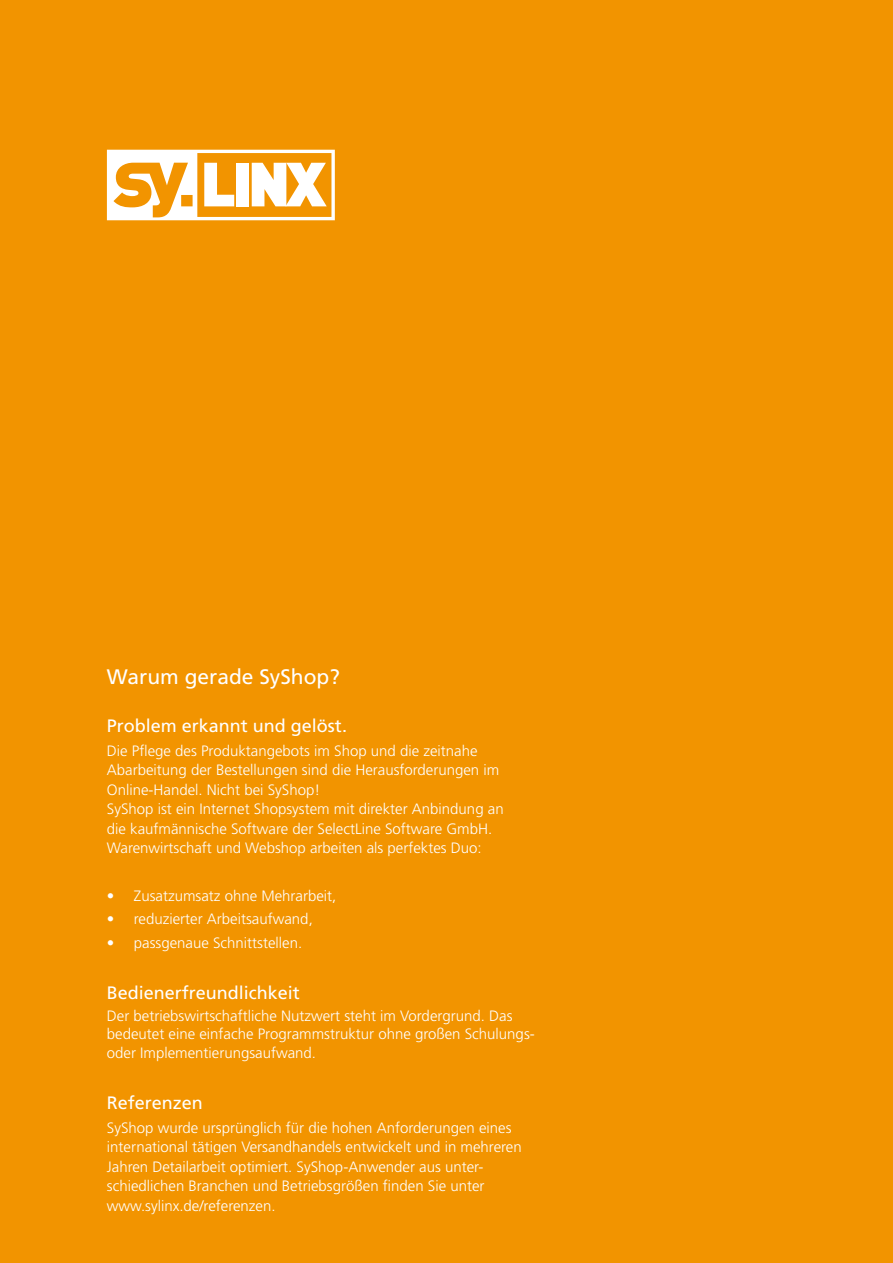
<style>
.page{position:relative;width:893px;height:1263px;background:#f29400}
.page>*{position:absolute;margin:0;border:0;box-sizing:border-box;transform-origin:0 0}
.t1{font:21px "Frutiger";color:#fff}
.t2{font:18px "Frutiger";color:#fff}
.t3{font:300 15px/19.5px "Frutiger";color:#fff}
</style>
<div class="page">
<svg style="left:107px;top:150px;width:228px;height:70px"></svg>
<h1 class="t1" style="left:107px;top:664px;width:234px">Warum gerade SyShop?</h1>
<p class="t2" style="left:107px;top:715px;width:242px">Problem erkannt und gelöst.</p>
<p class="t3" style="left:107px;top:741px;width:398px">Die Pflege des Produktangebots im Shop und die zeitnahe Abarbeitung der Bestellungen sind die Herausforderungen im Online-Handel. Nicht bei SyShop!<br>SyShop ist ein Internet Shopsystem mit direkter Anbindung an die kaufmännische Software der SelectLine Software GmbH.<br>Warenwirtschaft und Webshop arbeiten als perfektes Duo:</p>
<p class="t3" style="left:107px;top:886px;width:231px">• Zusatzumsatz ohne Mehrarbeit,</p>
<p class="t3" style="left:107px;top:909px;width:207px">• reduzierter Arbeitsaufwand,</p>
<p class="t3" style="left:107px;top:933px;width:197px">• passgenaue Schnittstellen.</p>
<p class="t2" style="left:107px;top:982px;width:195px">Bedienerfreundlichkeit</p>
<p class="t3" style="left:107px;top:1007px;width:429px;line-height:18px">Der betriebswirtschaftliche Nutzwert steht im Vordergrund. Das bedeutet eine einfache Programmstruktur ohne großen Schulungs-</p>
<p class="t3" style="left:107px;top:1043px;width:211px">oder Implementierungsaufwand.</p>
<p class="t2" style="left:107px;top:1092px;width:98px">Referenzen</p>
<p class="t3" style="left:107px;top:1118px;width:416px">SyShop wurde ursprünglich für die hohen Anforderungen eines international tätigen Versandhandels entwickelt und in mehreren Jahren Detailarbeit optimiert. SyShop-Anwender aus unter&shy;schiedlichen Branchen und Betriebsgrößen finden Sie unter www.sylinx.de/referenzen.</p>
</div>
